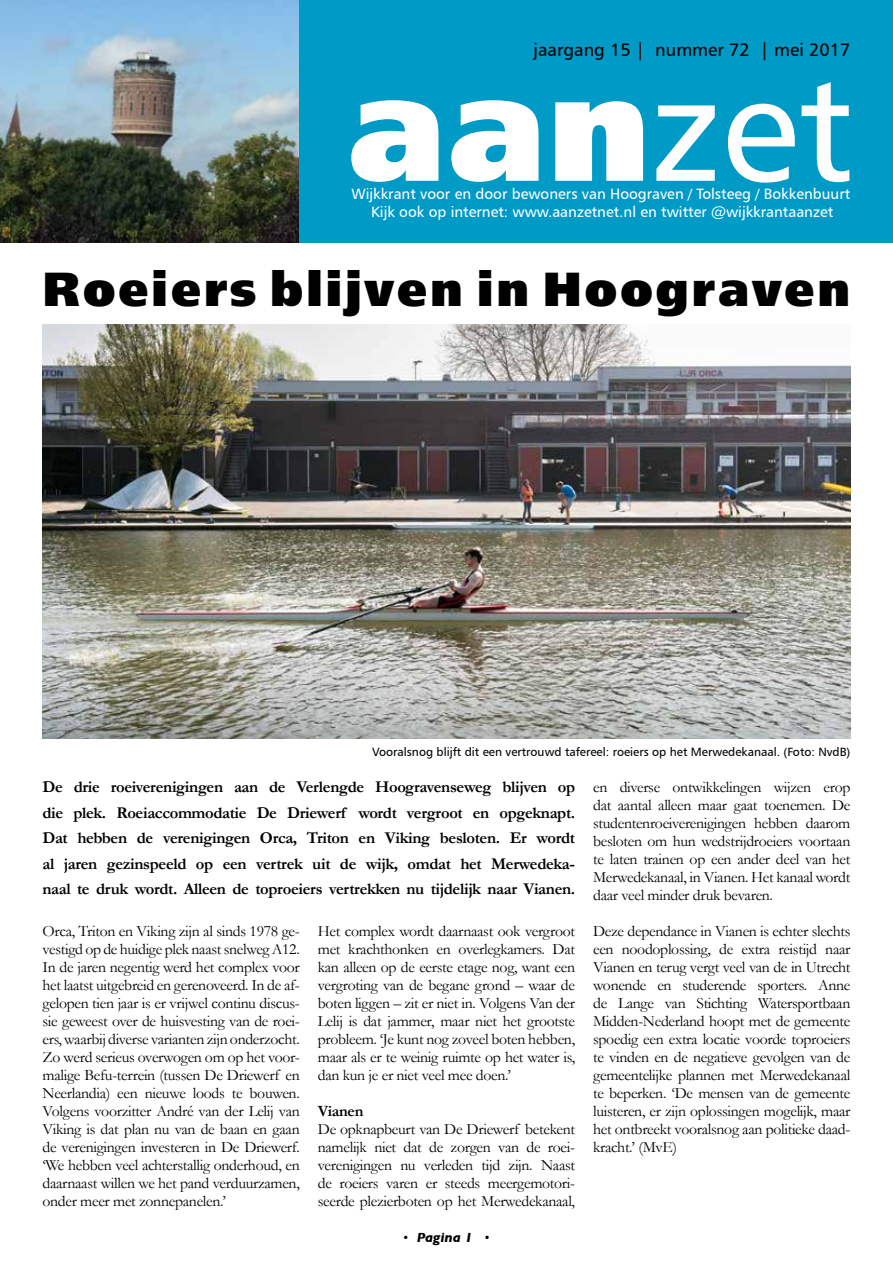
<style>
.page{position:relative;width:893px;height:1263px;background:#fff}
.page>*{position:absolute;margin:0;border:0;box-sizing:border-box;transform-origin:0 0}
.t1{font:150px "Humanist 777 BT Extra Black B";color:#fff}
.t2{font:48px "Humanist 777 BT Extra Black B";letter-spacing:.05em;color:#000}
.t3{font:18px "Humanist 777 BT Roman B";color:#000}
.t4{font:700 16.5px/25.5px "Garamond";letter-spacing:-.02em;color:#000;text-align:justify}
.t5{font:15.75px/18px "Garamond";letter-spacing:-.02em;color:#000;text-align:justify}
.t6{font:700 15.75px "Garamond";letter-spacing:-.02em;color:#000}
.t7{font:15px "Humanist 777 BT Roman B";color:#fff}
.t8{font:italic 700 13.5px "Gill Sans";color:#000}
.t9{font:12px "Humanist 777 BT Roman B";color:#000}
.s1{font-family:"Humanist 777 BT Roman B"}
.s2{font-weight:300;font-style:normal}
</style>
<div class="page">
<img style="left:0;top:0;width:300px;height:242px">
<div style="left:300px;top:0;width:593px;height:242px;background:#009ac7"></div>
<img style="left:43px;top:324px;width:807px;height:414px">
<p class="t3" style="left:533px;top:39px;width:318px">jaargang 15 | nummer 72 | mei 2017</p>
<h1 class="t1" style="left:347px;top:32px;width:508px">aan<span class="s1">zet</span></h1>
<p class="t7" style="left:371px;top:202px;width:464px">Kijk ook op internet: www.aanzetnet.nl en twitter @wijkkrantaanzet</p>
<p class="t7" style="left:351px;top:184px;width:500px">Wijkkrant voor en door bewoners van Hoograven / Tolsteeg / Bokkenbuurt</p>
<h2 class="t2" style="left:43px;top:258px;width:809px">Roeiers blijven in Hoograven</h2>
<p class="t9" style="left:372px;top:744px;width:480px">Vooralsnog blijft dit een vertrouwd tafereel: roeiers op het Merwedekanaal. (Foto: NvdB)</p>
<p class="t4" style="left:43px;top:774px;width:534px">De drie roeiverenigingen aan de Verlengde Hoogravenseweg blijven op die plek. Roeiaccommodatie De Driewerf wordt vergroot en opgeknapt.<br>Dat hebben de verenigingen Orca, Triton en Viking besloten. Er wordt al jaren gezinspeeld op een vertrek uit de wijk, omdat het Merwedeka&shy;naal te druk wordt. Alleen de toproeiers vertrekken nu tijdelijk naar Vianen.</p>
<p class="t5" style="left:43px;top:922px;width:259px">Orca, Triton en Viking zijn al sinds 1978 ge&shy;vestigd op de huidige plek naast snelweg A12.<br>In de jaren negentig werd het complex voor het laatst uitgebreid en gerenoveerd. In de af&shy;gelopen tien jaar is er vrijwel continu discus&shy;sie geweest over de huisvesting van de roei&shy;ers, waarbij diverse varianten zijn onderzocht.<br>Zo werd serieus overwogen om op het voor&shy;malige Befu-terrein (tussen De Driewerf en Neerlandia) een nieuwe loods te bouwen.<br>Volgens voorzitter André van der Lelij van Viking is dat plan nu van de baan en gaan de verenigingen investeren in De Driewerf. ‘We hebben veel achterstallig onderhoud, en daarnaast willen we het pand verduurzamen, onder meer met zonnepanelen.’</p>
<p class="t5" style="left:318px;top:922px;width:259px">Het complex wordt daarnaast ook vergroot met krachthonken en overlegkamers. Dat kan alleen op de eerste etage nog, want een vergroting van de begane grond – waar de boten liggen – zit er niet in. Volgens Van der Lelij is dat jammer, maar niet het grootste probleem. ‘Je kunt nog zoveel boten hebben, maar als er te weinig ruimte op het water is, dan kun je er niet veel mee doen.’</p>
<p class="t6" style="left:318px;top:1100px;width:47px">Vianen</p>
<p class="t5" style="left:318px;top:1120px;width:259px">De opknapbeurt van De Driewerf betekent namelijk niet dat de zorgen van de roei&shy;verenigingen nu verleden tijd zijn. Naast de roeiers varen er steeds meergemotori&shy;seerde plezierboten op het Merwedekanaal,</p>
<p class="t8" style="left:402px;top:1230px;width:90px"><span class="s2">•</span> Pagina 1 <span class="s2">•</span></p>
<p class="t5" style="left:593px;top:778px;width:259px">en diverse ontwikkelingen wijzen erop dat aantal alleen maar gaat toenemen. De studentenroeiverenigingen hebben daarom besloten om hun wedstrijdroeiers voortaan te laten trainen op een ander deel van het Merwedekanaal, in Vianen. Het kanaal wordt daar veel minder druk bevaren.</p>
<p class="t5" style="left:593px;top:922px;width:259px">Deze dependance in Vianen is echter slechts een noodoplossing, de extra reistijd naar Vianen en terug vergt veel van de in Utrecht wonende en studerende sporters. Anne de Lange van Stichting Watersportbaan Midden-Nederland hoopt met de gemeente spoedig een extra locatie voorde toproeiers te vinden en de negatieve gevolgen van de gemeentelijke plannen met Merwedekanaal te beperken. ‘De mensen van de gemeente luisteren, er zijn oplossingen mogelijk, maar het ontbreekt vooralsnog aan politieke daad&shy;kracht.’ (MvE)</p>
</div>
